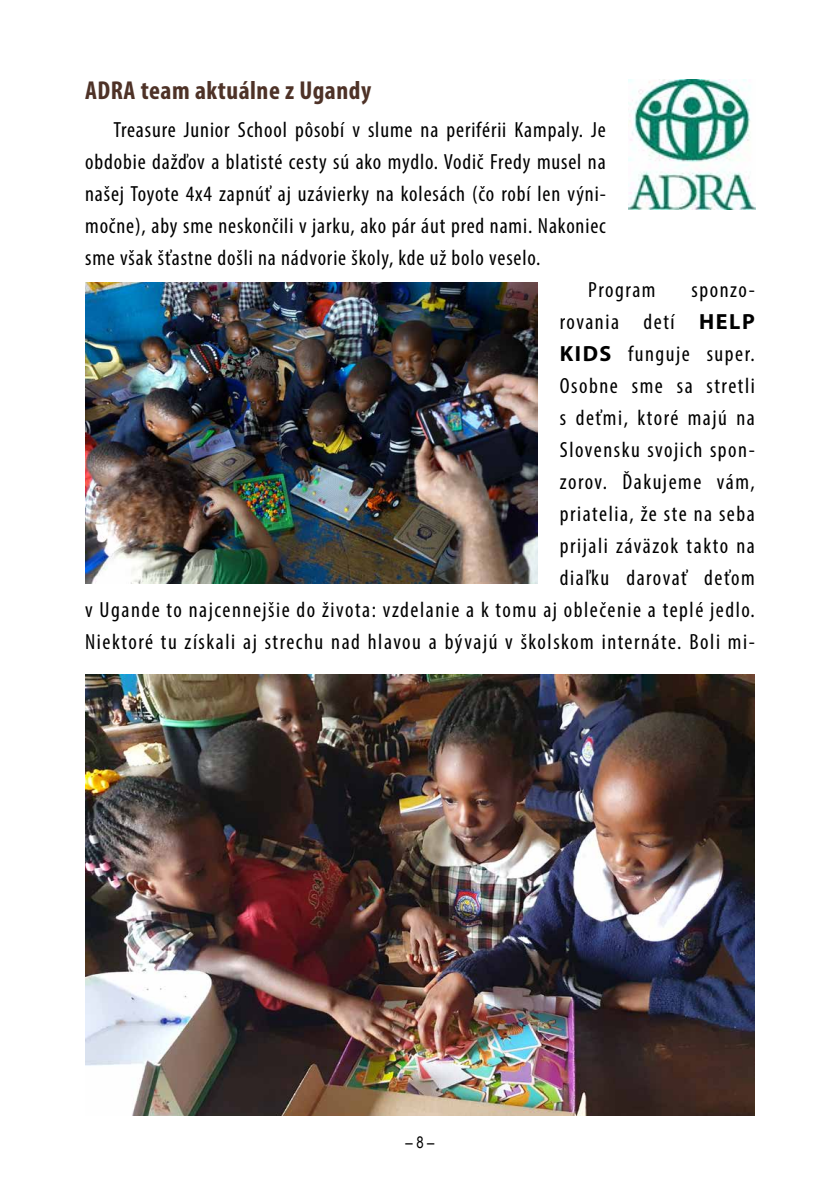
<style>
.page{position:relative;width:840px;height:1191px;background:#fff}
.page>*{position:absolute;margin:0;border:0;box-sizing:border-box;transform-origin:0 0}
.t1{font:700 condensed 26px "Myriad Pro";letter-spacing:.02em;color:#4e3227}
.t2{font:condensed 22px/32px "Myriad Pro";letter-spacing:.06em;color:#000;text-align:right}
.t3{font:condensed 22px "Myriad Pro";letter-spacing:.04em;color:#000}
.t4{font:16px "Arial Narrow";color:#000}
.s1{font-weight:700;font-stretch:normal}
</style>
<div class="page">
<img style="left:628px;top:79px;width:126px;height:130px">
<img style="left:85px;top:282px;width:452px;height:301px">
<img style="left:85px;top:674px;width:669px;height:441px">
<p class="t1" style="left:85px;top:74px;width:287px">ADRA team aktuálne z Ugandy</p>
<p class="t3" style="left:113px;top:116px;width:493px">Treasure Junior School pôsobí v slume na periférii Kampaly. Je</p>
<p class="t3" style="left:85px;top:148px;width:522px">obdobie dažďov a blatisté cesty sú ako mydlo. Vodič Fredy musel na</p>
<p class="t3" style="left:85px;top:180px;width:522px">našej Toyote 4x4 zapnúť aj uzávierky na kolesách (čo robí len výni-</p>
<p class="t3" style="left:85px;top:212px;width:522px">močne), aby sme neskončili v jarku, ako pár áut pred nami. Nakoniec</p>
<p class="t3" style="left:85px;top:244px;width:456px">sme však šťastne došli na nádvorie školy, kde už bolo veselo.</p>
<p class="t2" style="left:588px;top:273px;width:69px">Program</p>
<p class="t2" style="left:85px;top:273px;width:671px">sponzo-<br>rovania detí <span class="s1">HELP<br>KIDS</span> funguje super.<br>Osobne sme sa stretli<br>s deťmi, ktoré majú na<br>Slovensku svojich spon-<br>zorov. Ďakujeme vám,<br>priatelia, že ste na seba<br>prijali záväzok takto na<br>diaľku darovať deťom<br>v Ugande to najcennejšie do života: vzdelanie a k tomu aj oblečenie a teplé jedlo.<br>Niektoré tu získali aj strechu nad hlavou a bývajú v školskom internáte. Boli mi-</p>
<p class="t4" style="left:405px;top:1130px;width:31px">– 8 –</p>
</div>
